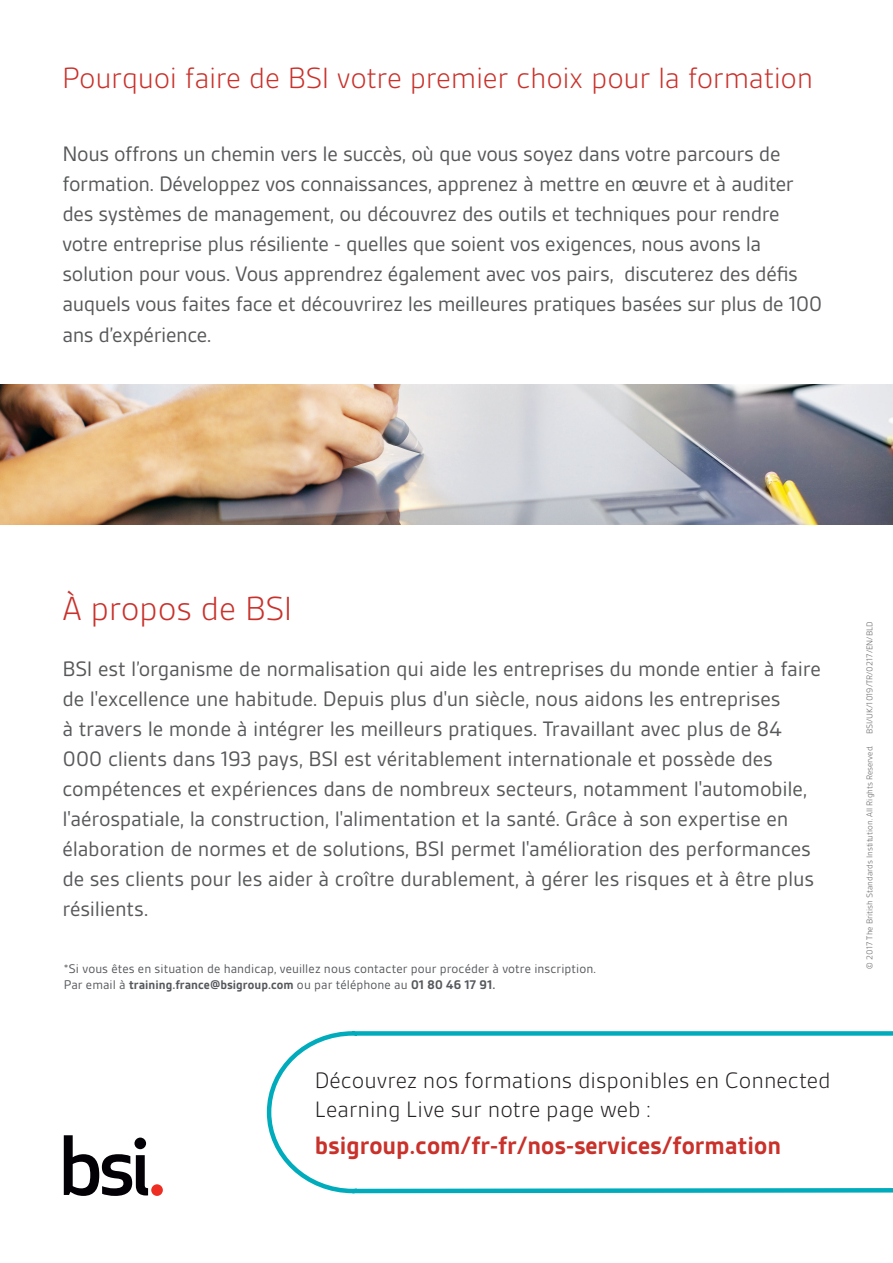
<style>
.page{position:relative;width:893px;height:1263px;background:#fff}
.page>*{position:absolute;margin:0;border:0;box-sizing:border-box;transform-origin:0 0}
.Page_Subtitle_-_Red{font:300 36px "BSI Gesta";letter-spacing:-.015em;color:#c9312b}
.Heading_One{font:300 31.5px "BSI Gesta";letter-spacing:-.015em;color:#c9312b}
.t1{font:700 27px "BSI Gesta";color:#c9312b}
.t2{font:300 24px/28.5px "BSI Gesta";color:#231f20}
.Body_Copy_-_Black{font:22.5px/30px "BSI Gesta";letter-spacing:-.01em;color:#57585a}
.Intro_Paragraph{font:22.5px/30.3px "BSI Gesta";letter-spacing:-.02em;color:#57585a}
.Body_Copy_-_Black-2{font:13.5px/16.2px "BSI Gesta";letter-spacing:.005em;color:#55585c}
.t3{font:300 9px "BSI Gesta";color:#57585a}
.s1{font-weight:700}
</style>
<div class="page">
<svg style="left:266px;top:1031px;width:627px;height:163px"></svg>
<svg style="left:64px;top:1135px;width:84px;height:61px"></svg>
<div style="left:151px;top:1184px;width:12px;height:12px;background:#ee2e22;border-radius:50%"></div>
<img style="left:0;top:385px;width:893px;height:140px">
<p class="Heading_One" style="left:62px;top:62px;width:752px">Pourquoi faire de BSI votre premier choix pour la formation</p>
<p class="Intro_Paragraph" style="left:62px;top:138px;width:762px">Nous offrons un chemin vers le succès, où que vous soyez dans votre parcours de formation. Développez vos connaissances, apprenez à mettre en œuvre et à auditer des systèmes de management, ou découvrez des outils et techniques pour rendre votre entreprise plus résiliente - quelles que soient vos exigences, nous avons la solution pour vous. Vous apprendrez également avec vos pairs, discuterez des défis auquels vous faites face et découvrirez les meilleures pratiques basées sur plus de 100 ans d’expérience.</p>
<p class="Page_Subtitle_-_Red" style="left:62px;top:590px;width:231px">À propos de BSI</p>
<p class="Body_Copy_-_Black" style="left:62px;top:654px;width:760px">BSI est l’organisme de normalisation qui aide les entreprises du monde entier à faire de l'excellence une habitude. Depuis plus d'un siècle, nous aidons les entreprises<br>à travers le monde à intégrer les meilleurs pratiques. Travaillant avec plus de 84<br>000 clients dans 193 pays, BSI est véritablement internationale et possède des compétences et expériences dans de nombreux secteurs, notamment l'automobile, l'aérospatiale, la construction, l'alimentation et la santé. Grâce à son expertise en élaboration de normes et de solutions, BSI permet l'amélioration des performances de ses clients pour les aider à croître durablement, à gérer les risques et à être plus résilients.</p>
<p class="Body_Copy_-_Black-2" style="left:64px;top:960px;width:534px">*Si vous êtes en situation de handicap, veuillez nous contacter pour procéder à votre inscription.<br>Par email à <span class="s1">training.france@bsigroup.com</span> ou par téléphone au <span class="s1">01 80 46 17 91.</span></p>
<p class="t2" style="left:315px;top:1066px;width:517px">Découvrez nos formations disponibles en Connected<br>Learning Live sur notre page web :</p>
<p class="t1" style="left:315px;top:1131px;width:468px">bsigroup.com/fr-fr/nos-services/formation</p>
<p class="t3" style="left:865px;top:969px;width:349px;rotate:-90deg">© 2017 The British Standards Institution. All Rights Reserved. BSI/UK/1019/TR/0217/EN/BLD</p>
</div>
